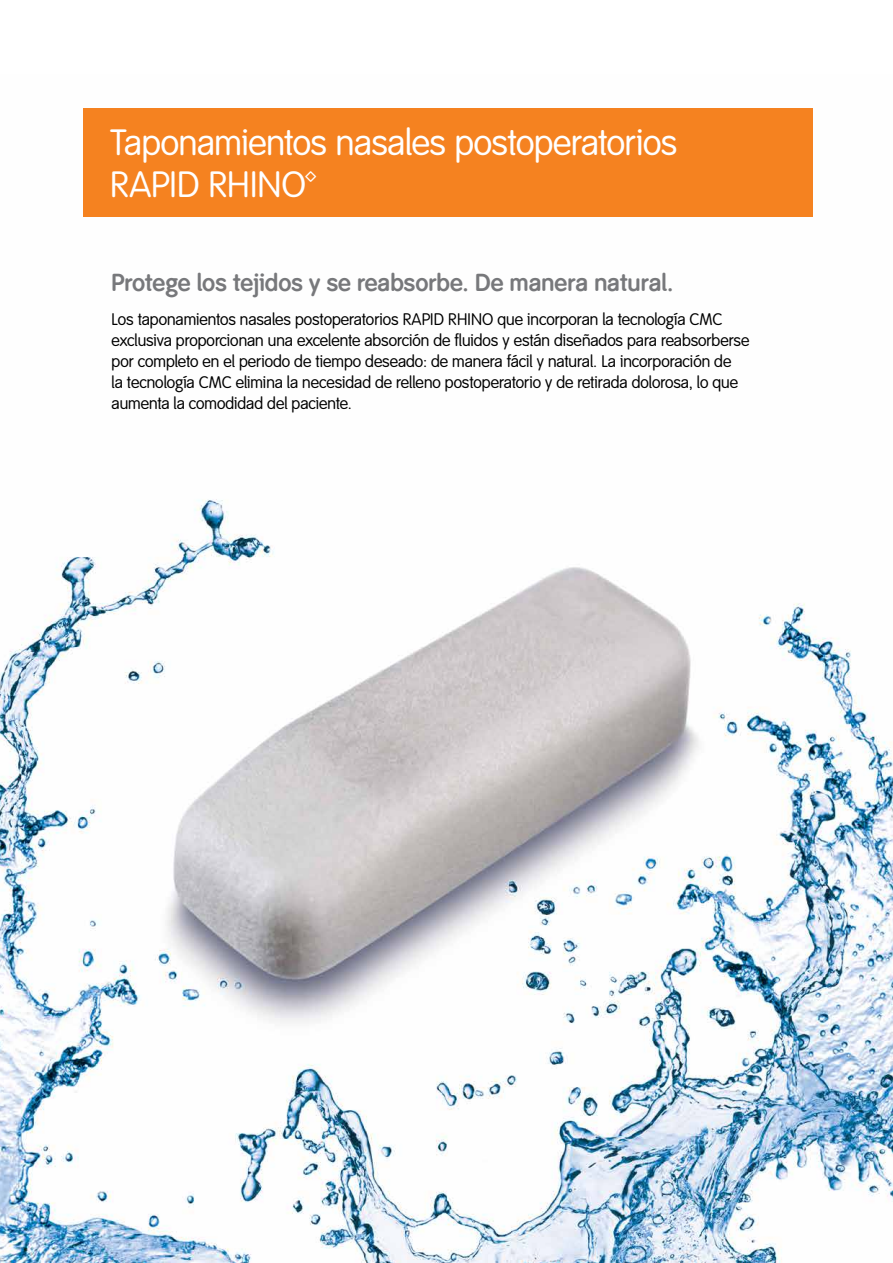
<style>
.page{position:relative;width:893px;height:1263px;background:#fff}
.page>*{position:absolute;margin:0;border:0;box-sizing:border-box;transform-origin:0 0}
.t1{font:36px/42px "Smith&Nephew LF";letter-spacing:-.01em;color:#fff}
.t2{font:700 24px "Smith&Nephew LF";color:#77787b}
.t3{font:16.5px/21px "Smith&Nephew LF";color:#000}
</style>
<div class="page">
<img style="left:0;top:108px;width:893px;height:1155px">
<div style="left:83px;top:204px;width:729px;height:169px;background:#fff"></div>
<div style="left:83px;top:108px;width:729px;height:108px;background:#f58220"></div>
<h1 class="t1" style="left:110px;top:123px;width:569px">Taponamientos nasales postoperatorios<br>RAPID RHINO™</h1>
<h2 class="t2" style="left:112px;top:268px;width:563px">Protege los tejidos y se reabsorbe. De manera natural.</h2>
<p class="t3" style="left:112px;top:309px;width:639px">Los taponamientos nasales postoperatorios RAPID RHINO que incorporan la tecnología CMC exclusiva proporcionan una excelente absorción de fluidos y están diseñados para reabsorberse por completo en el periodo de tiempo deseado: de manera fácil y natural. La incorporación de<br>la tecnología CMC elimina la necesidad de relleno postoperatorio y de retirada dolorosa, lo que aumenta la comodidad del paciente.</p>
</div>
